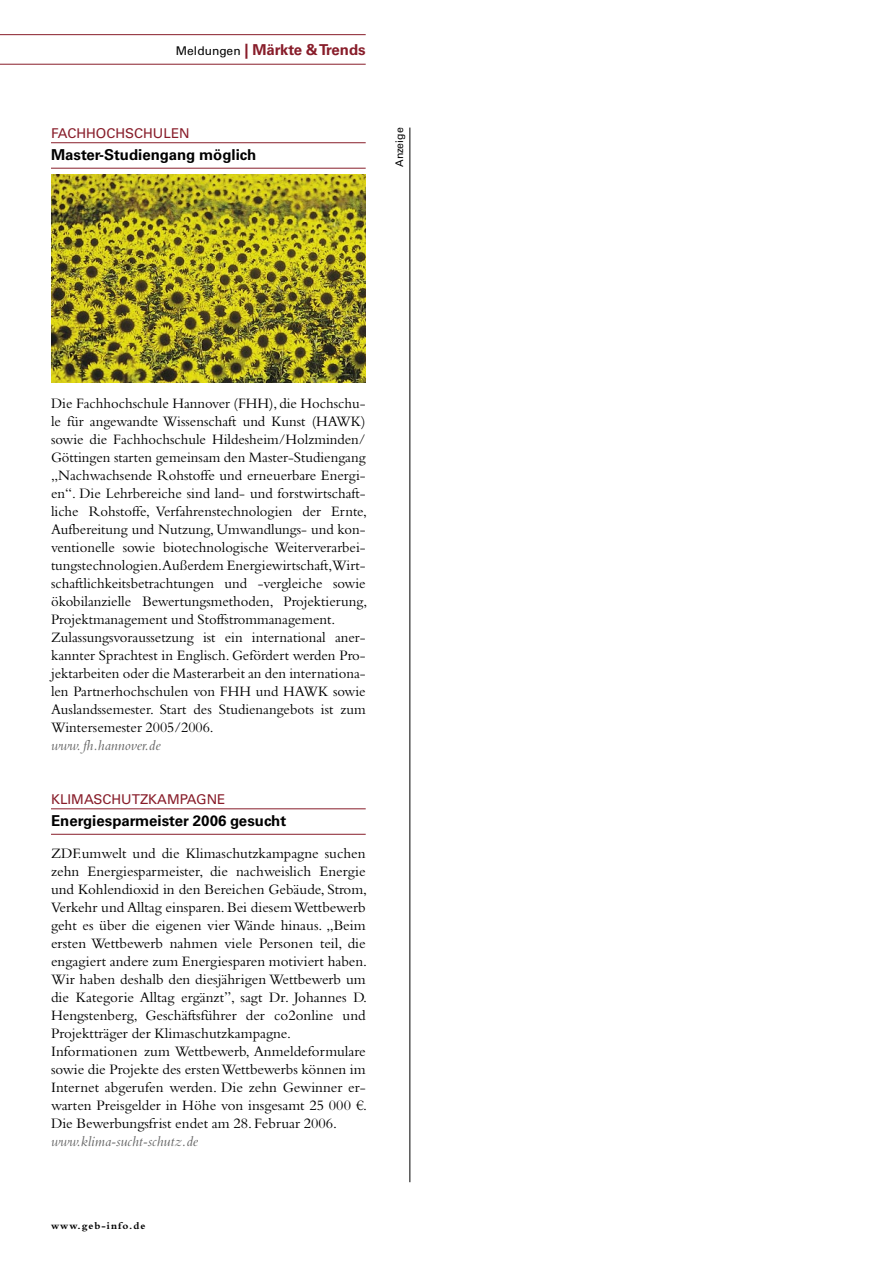
<style>
.page{position:relative;width:893px;height:1263px;background:#fff}
.page>*{position:absolute;margin:0;border:0;box-sizing:border-box;transform-origin:0 0}
.geb_Copy{font:15px/18px "Bembo Std";color:#000;text-align:justify}
.geb_News_Headline{font:700 15px "Univers LT Std";color:#000}
.geb_News_Adresse{font:italic 15px "Bembo Std";color:#636363}
.geb_Kopflinien_re{font:700 15px "Univers LT Std";color:#881d2a}
.geb_News_Dachzeile_rot{font:13.5px "Univers LT Std";color:#881d2a}
.t1{font:700 10.5px "Bembo Std";letter-spacing:.1em;color:#000}
.t2{font:10.5px "Univers LT Std";color:#000}
.s1{font-weight:400;font-size:12px;color:#000}
</style>
<div class="page">
<hr style="left:0;top:34px;width:366px;height:1px;background:#881d2a">
<hr style="left:0;top:64px;width:366px;height:1px;background:#881d2a">
<hr style="left:409px;top:128px;width:1px;height:1054px;background:#000">
<img style="left:51px;top:174px;width:315px;height:209px">
<hr style="left:51px;top:808px;width:315px;height:1px;background:#881d2a">
<hr style="left:51px;top:834px;width:315px;height:1px;background:#881d2a">
<hr style="left:51px;top:142px;width:315px;height:1px;background:#881d2a">
<hr style="left:51px;top:168px;width:315px;height:1px;background:#881d2a">
<p class="geb_Kopflinien_re" style="left:176px;top:41px;width:191px"><span class="s1">Meldungen</span> | Märkte &amp; Trends</p>
<p class="geb_News_Dachzeile_rot" style="left:51px;top:125px;width:140px">FACHHOCHSCHULEN</p>
<p class="geb_News_Headline" style="left:51px;top:146px;width:207px">Master-Studiengang möglich</p>
<p class="t2" style="left:393px;top:167px;width:41px;rotate:-90deg">Anzeige</p>
<p class="geb_Copy" style="left:51px;top:394px;width:318px">Die Fachhochschule Hannover (FHH), die Hochschu&shy;le für angewandte Wissenschaft und Kunst (HAWK) sowie die Fachhochschule Hildesheim/Holzminden/ Göttingen starten gemeinsam den Master-Studiengang „Nachwachsende Rohstoffe und erneuerbare Energi&shy;en“. Die Lehrbereiche sind land- und forstwirtschaft&shy;liche Rohstoffe, Verfahrenstechnologien der Ernte, Aufbereitung und Nutzung, Umwandlungs- und kon&shy;ventionelle sowie biotechnologische Weiterverarbei&shy;tungstechnologien.Außerdem Energiewirtschaft,Wirt&shy;schaftlichkeitsbetrachtungen und -vergleiche sowie ökobilanzielle Bewertungsmethoden, Projektierung, Projektmanagement und Stoffstrommanagement.</p>
<p class="geb_Copy" style="left:51px;top:628px;width:316px">Zulassungsvoraussetzung ist ein international aner&shy;kannter Sprachtest in Englisch. Gefördert werden Pro&shy;jektarbeiten oder die Masterarbeit an den internationa&shy;len Partnerhochschulen von FHH und HAWK sowie Auslandssemester. Start des Studienangebots ist zum Wintersemester 2005/2006.</p>
<p class="geb_News_Adresse" style="left:51px;top:737px;width:111px">www. fh.hannover.de</p>
<p class="geb_News_Dachzeile_rot" style="left:51px;top:791px;width:176px">KLIMASCHUTZKAMPAGNE</p>
<p class="geb_News_Headline" style="left:51px;top:812px;width:237px">Energiesparmeister 2006 gesucht</p>
<p class="geb_Copy" style="left:51px;top:844px;width:318px">ZDF.umwelt und die Klimaschutzkampagne suchen zehn Energiesparmeister, die nachweislich Energie und Kohlendioxid in den Bereichen Gebäude, Strom, Verkehr und Alltag einsparen. Bei diesem Wettbewerb geht es über die eigenen vier Wände hinaus. „Beim ersten Wettbewerb nahmen viele Personen teil, die engagiert andere zum Energiesparen motiviert haben.<br>Wir haben deshalb den diesjährigen Wettbewerb um die Kategorie Alltag ergänzt”, sagt Dr. Johannes D.<br>Hengstenberg, Geschäftsführer der co2online und Projektträger der Klimaschutzkampagne.</p>
<p class="geb_Copy" style="left:51px;top:1042px;width:318px">Informationen zum Wettbewerb, Anmeldeformulare sowie die Projekte des ersten Wettbewerbs können im Internet abgerufen werden. Die zehn Gewinner er&shy;warten Preisgelder in Höhe von insgesamt 25 000 €.<br>Die Bewerbungsfrist endet am 28. Februar 2006.</p>
<p class="geb_News_Adresse" style="left:51px;top:1133px;width:149px">www.klima-sucht-schutz.de</p>
<p class="t1" style="left:51px;top:1220px;width:96px">www.geb-info.de</p>
</div>
